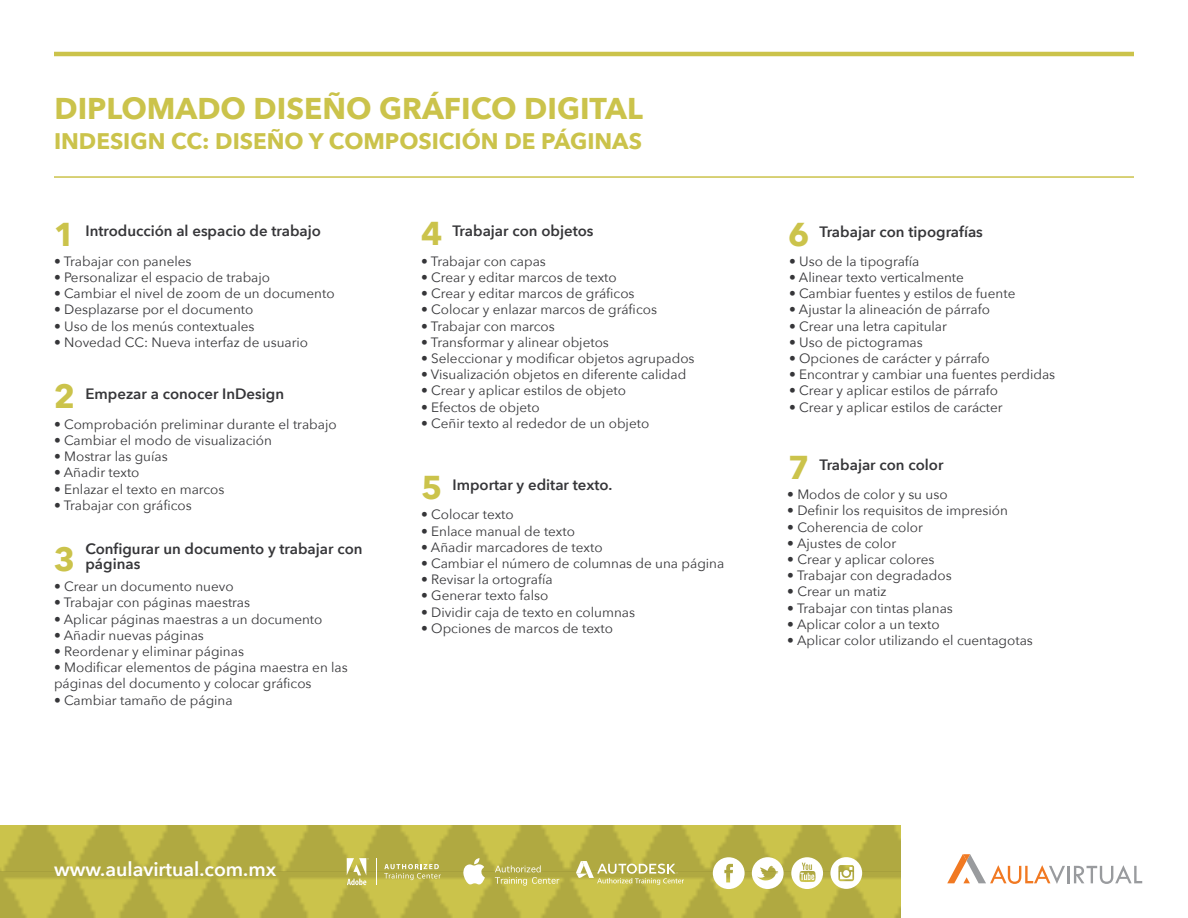
<style>
.page{position:relative;width:1188px;height:918px;background:#fff}
.page>*{position:absolute;margin:0;border:0;box-sizing:border-box;transform-origin:0 0}
.t1{font:700 33px "Avenir Next";color:#cbc34b}
.t2{font:700 30px "Avenir Next";color:#cbc34b}
.t3{font:700 22.5px "Avenir Next";color:#cbc34b}
.t4{font:600 19.5px "Avenir Next";color:#fff}
.t5{font:600 15px/15px "Avenir Next";color:#363639}
.t6{font:13.5px/16.2px "Avenir Next";color:#363639}
</style>
<div class="page">
<svg style="left:0;top:826px;width:901px;height:92px;background:#bcb445"></svg>
<svg style="left:576px;top:861px;width:108px;height:24px;background:#c7c26f"></svg>
<svg style="left:463px;top:858px;width:22px;height:27px"></svg>
<svg style="left:495px;top:865px;width:64px;height:21px"></svg>
<svg style="left:347px;top:858px;width:22px;height:28px"></svg>
<svg style="left:384px;top:864px;width:57px;height:16px"></svg>
<svg style="left:376px;top:858px;width:1px;height:27px"></svg>
<svg style="left:752px;top:856px;width:32px;height:33px"></svg>
<svg style="left:713px;top:856px;width:32px;height:33px"></svg>
<svg style="left:791px;top:856px;width:32px;height:33px"></svg>
<svg style="left:830px;top:856px;width:32px;height:33px"></svg>
<hr style="left:1067px;top:866px;width:3px;height:17px;background:#999b9e">
<svg style="left:1074px;top:865px;width:68px;height:19px"></svg>
<svg style="left:947px;top:854px;width:118px;height:30px"></svg>
<hr style="left:54px;top:52px;width:1080px;height:4px;background:#cbc34b">
<hr style="left:54px;top:176px;width:1080px;height:2px;background:#cbc34b">
<h2 class="t2" style="left:55px;top:89px;width:590px">DIPLOMADO DISEÑO GRÁFICO DIGITAL</h2>
<h3 class="t3" style="left:54px;top:127px;width:590px">INDESIGN CC: DISEÑO Y COMPOSICIÓN DE PÁGINAS</h3>
<h1 class="t1" style="left:54px;top:213px;width:23px">1</h1>
<p class="t5" style="left:85px;top:224px;width:237px">Introducción al espacio de trabajo</p>
<p class="t6" style="left:54px;top:253px;width:139px">• Trabajar con paneles</p>
<p class="t6" style="left:54px;top:270px;width:218px">• Personalizar el espacio de trabajo</p>
<p class="t6" style="left:54px;top:286px;width:282px">• Cambiar el nivel de zoom de un documento</p>
<p class="t6" style="left:54px;top:302px;width:201px">• Desplazarse por el documento</p>
<p class="t6" style="left:54px;top:318px;width:202px">• Uso de los menús contextuales</p>
<p class="t6" style="left:54px;top:334px;width:256px">• Novedad CC: Nueva interfaz de usuario</p>
<h1 class="t1" style="left:54px;top:375px;width:23px">2</h1>
<p class="t5" style="left:85px;top:387px;width:200px">Empezar a conocer InDesign</p>
<h1 class="t1" style="left:421px;top:212px;width:23px">4</h1>
<p class="t5" style="left:452px;top:224px;width:143px">Trabajar con objetos</p>
<p class="t6" style="left:421px;top:253px;width:126px">• Trabajar con capas</p>
<p class="t6" style="left:421px;top:270px;width:197px">• Crear y editar marcos de texto</p>
<p class="t6" style="left:421px;top:286px;width:215px">• Crear y editar marcos de gráficos</p>
<p class="t6" style="left:421px;top:302px;width:237px">• Colocar y enlazar marcos de gráficos</p>
<p class="t6" style="left:421px;top:318px;width:135px">• Trabajar con marcos</p>
<p class="t6" style="left:421px;top:334px;width:189px">• Transformar y alinear objetos</p>
<p class="t6" style="left:421px;top:351px;width:275px">• Seleccionar y modificar objetos agrupados</p>
<p class="t6" style="left:421px;top:367px;width:267px">• Visualización objetos en diferente calidad</p>
<p class="t6" style="left:421px;top:383px;width:206px">• Crear y aplicar estilos de objeto</p>
<p class="t6" style="left:421px;top:399px;width:120px">• Efectos de objeto</p>
<p class="t6" style="left:54px;top:416px;width:284px">• Comprobación preliminar durante el trabajo</p>
<p class="t6" style="left:421px;top:415px;width:230px">• Ceñir texto al rededor de un objeto</p>
<p class="t6" style="left:54px;top:433px;width:219px">• Cambiar el modo de visualización</p>
<p class="t6" style="left:54px;top:449px;width:115px">• Mostrar las guías</p>
<p class="t6" style="left:54px;top:465px;width:87px">• Añadir texto</p>
<p class="t6" style="left:54px;top:481px;width:172px">• Enlazar el texto en marcos</p>
<p class="t6" style="left:54px;top:497px;width:139px">• Trabajar con gráficos</p>
<h1 class="t1" style="left:421px;top:466px;width:23px">5</h1>
<p class="t5" style="left:453px;top:478px;width:161px">Importar y editar texto.</p>
<p class="t6" style="left:421px;top:507px;width:94px">• Colocar texto</p>
<p class="t6" style="left:421px;top:523px;width:155px">• Enlace manual de texto</p>
<p class="t6" style="left:421px;top:539px;width:183px">• Añadir marcadores de texto</p>
<p class="t6" style="left:421px;top:556px;width:305px">• Cambiar el número de columnas de una página</p>
<p class="t6" style="left:421px;top:572px;width:133px">• Revisar la ortografía</p>
<p class="t6" style="left:421px;top:588px;width:129px">• Generar texto falso</p>
<p class="t6" style="left:421px;top:604px;width:216px">• Dividir caja de texto en columnas</p>
<p class="t6" style="left:421px;top:620px;width:193px">• Opciones de marcos de texto</p>
<p class="t5" style="left:85px;top:542px;width:279px">Configurar un documento y trabajar con páginas</p>
<h1 class="t1" style="left:54px;top:538px;width:23px">3</h1>
<p class="t6" style="left:54px;top:579px;width:181px">• Crear un documento nuevo</p>
<p class="t6" style="left:54px;top:595px;width:198px">• Trabajar con páginas maestras</p>
<p class="t6" style="left:54px;top:611px;width:270px">• Aplicar páginas maestras a un documento</p>
<p class="t6" style="left:54px;top:627px;width:151px">• Añadir nuevas páginas</p>
<p class="t6" style="left:54px;top:644px;width:192px">• Reordenar y eliminar páginas</p>
<p class="t6" style="left:54px;top:660px;width:295px">• Modificar elementos de página maestra en las páginas del documento y colocar gráficos</p>
<p class="t6" style="left:54px;top:692px;width:180px">• Cambiar tamaño de página</p>
<h3 class="t4" style="left:54px;top:857px;width:224px">www.aulavirtual.com.mx</h3>
<h1 class="t1" style="left:788px;top:213px;width:23px">6</h1>
<p class="t5" style="left:820px;top:224px;width:165px">Trabajar con tipografías</p>
<p class="t6" style="left:789px;top:253px;width:132px">• Uso de la tipografía</p>
<p class="t6" style="left:789px;top:270px;width:176px">• Alinear texto verticalmente</p>
<p class="t6" style="left:789px;top:286px;width:228px">• Cambiar fuentes y estilos de fuente</p>
<p class="t6" style="left:789px;top:302px;width:203px">• Ajustar la alineación de párrafo</p>
<p class="t6" style="left:789px;top:318px;width:160px">• Crear una letra capitular</p>
<p class="t6" style="left:789px;top:334px;width:135px">• Uso de pictogramas</p>
<p class="t6" style="left:789px;top:351px;width:202px">• Opciones de carácter y párrafo</p>
<p class="t6" style="left:789px;top:367px;width:268px">• Encontrar y cambiar una fuentes perdidas</p>
<p class="t6" style="left:789px;top:383px;width:211px">• Crear y aplicar estilos de párrafo</p>
<p class="t6" style="left:789px;top:399px;width:215px">• Crear y aplicar estilos de carácter</p>
<h1 class="t1" style="left:788px;top:446px;width:23px">7</h1>
<p class="t5" style="left:820px;top:458px;width:125px">Trabajar con color</p>
<p class="t6" style="left:787px;top:487px;width:162px">• Modos de color y su uso</p>
<p class="t6" style="left:787px;top:503px;width:222px">• Definir los requisitos de impresión</p>
<p class="t6" style="left:787px;top:519px;width:137px">• Coherencia de color</p>
<p class="t6" style="left:787px;top:535px;width:111px">• Ajustes de color</p>
<p class="t6" style="left:787px;top:552px;width:149px">• Crear y aplicar colores</p>
<p class="t6" style="left:787px;top:568px;width:166px">• Trabajar con degradados</p>
<p class="t6" style="left:787px;top:584px;width:101px">• Crear un matiz</p>
<p class="t6" style="left:787px;top:600px;width:167px">• Trabajar con tintas planas</p>
<p class="t6" style="left:787px;top:616px;width:154px">• Aplicar color a un texto</p>
<p class="t6" style="left:787px;top:633px;width:247px">• Aplicar color utilizando el cuentagotas</p>
</div>
